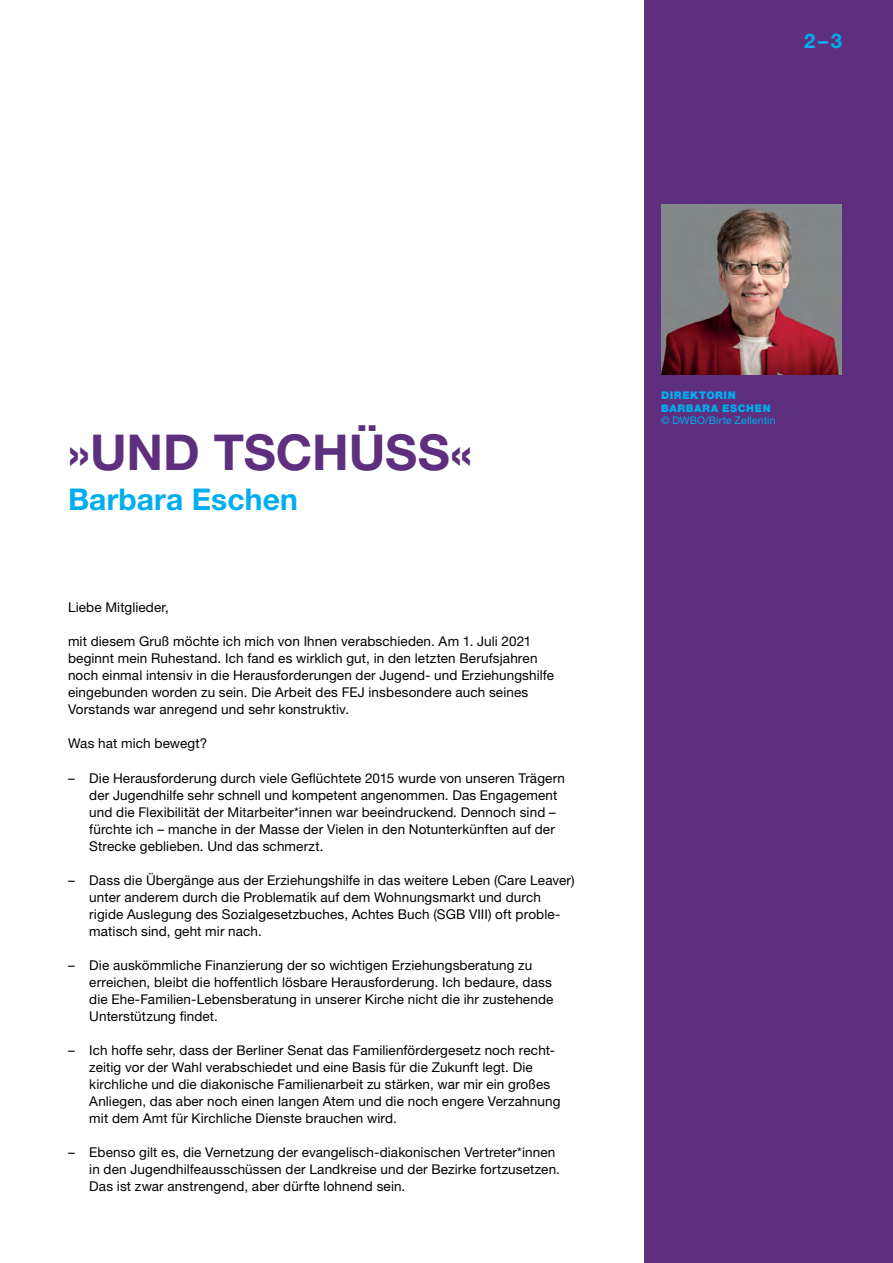
<style>
.page{position:relative;width:893px;height:1263px;background:#fff}
.page>*{position:absolute;margin:0;border:0;box-sizing:border-box;transform-origin:0 0}
.t1{font:700 49.5px "Helvetica Neue LT Pro";color:#5e2f7e}
.t2{font:700 30px "Helvetica Neue LT Pro";letter-spacing:.005em;color:#00aeef}
.t3{font:700 20.25px "Helvetica Neue LT Pro";color:#00aeef}
.t4{font:13.5px/17px "Helvetica Neue LT Pro";letter-spacing:.01em;color:#000}
.t5{font:900 10.5px/12.8px "Helvetica Neue LT Pro";letter-spacing:.05em;color:#00aeef}
.t6{font:10.5px "Helvetica Neue LT Pro";letter-spacing:.015em;color:#00aeef}
</style>
<div class="page">
<div style="left:644px;top:0;width:249px;height:1263px;background:#5e2f7e"></div>
<img style="left:661px;top:204px;width:181px;height:170px">
<h3 class="t3" style="left:804px;top:28px;width:39px">2–3</h3>
<h1 class="t1" style="left:68px;top:421px;width:406px">»und TschüSS «</h1>
<h2 class="t2" style="left:68px;top:481px;width:231px">Barbara Eschen</h2>
<p class="t4" style="left:68px;top:599px;width:102px">Liebe Mitglieder,</p>
<p class="t4" style="left:68px;top:633px;width:488px">mit diesem Gruß möchte ich mich von Ihnen verabschieden. Am 1. Juli 2021 beginnt mein Ruhestand. Ich fand es wirklich gut, in den letzten Berufsjahren noch einmal intensiv in die Herausforderungen der Jugend- und Erziehungshilfe eingebunden worden zu sein. Die Arbeit des FEJ insbesondere auch seines Vorstands war anregend und sehr konstruktiv.</p>
<p class="t4" style="left:68px;top:735px;width:141px">Was hat mich bewegt?</p>
<p class="t4" style="left:89px;top:769px;width:477px;text-indent:-21px">– Die Herausforderung durch viele Geflüchtete 2015 wurde von unseren Trägern der Jugendhilfe sehr schnell und kompetent angenommen. Das Engagement und die Flexibilität der Mitarbeiter*innen war beeindruckend. Dennoch sind – fürchte ich – manche in der Masse der Vielen in den Notunterkünften auf der Strecke geblieben. Und das schmerzt.</p>
<p class="t4" style="left:89px;top:871px;width:487px;text-indent:-21px">– Dass die Übergänge aus der Erziehungshilfe in das weitere Leben (Care Leaver) unter anderem durch die Problematik auf dem Wohnungsmarkt und durch rigide Auslegung des Sozialgesetzbuches, Achtes Buch (SGB VIII) oft proble&shy;matisch sind, geht mir nach.</p>
<p class="t4" style="left:89px;top:956px;width:466px;text-indent:-21px">– Die auskömmliche Finanzierung der so wichtigen Erziehungsberatung zu erreichen, bleibt die hoffentlich lösbare Herausforderung. Ich bedaure, dass die Ehe-Familien-Lebensberatung in unserer Kirche nicht die ihr zustehende Unterstützung findet.</p>
<p class="t4" style="left:89px;top:1041px;width:473px;text-indent:-21px">– Ich hoffe sehr, dass der Berliner Senat das Familienfördergesetz noch recht&shy;zeitig vor der Wahl verabschiedet und eine Basis für die Zukunft legt. Die kirchliche und die diakonische Familienarbeit zu stärken, war mir ein großes Anliegen, das aber noch einen langen Atem und die noch engere Verzahnung mit dem Amt für Kirchliche Dienste brauchen wird.</p>
<p class="t4" style="left:89px;top:1143px;width:472px;text-indent:-21px">– Ebenso gilt es, die Vernetzung der evangelisch-diakonischen Vertreter*innen in den Jugendhilfeausschüssen der Landkreise und der Bezirke fortzusetzen.<br>Das ist zwar anstrengend, aber dürfte lohnend sein.</p>
<p class="t5" style="left:661px;top:389px;width:111px">DIREKTORIN<br>BARBARA ESCHEN</p>
<p class="t6" style="left:661px;top:414px;width:116px">© DWBO/Birte Zellentin</p>
</div>
